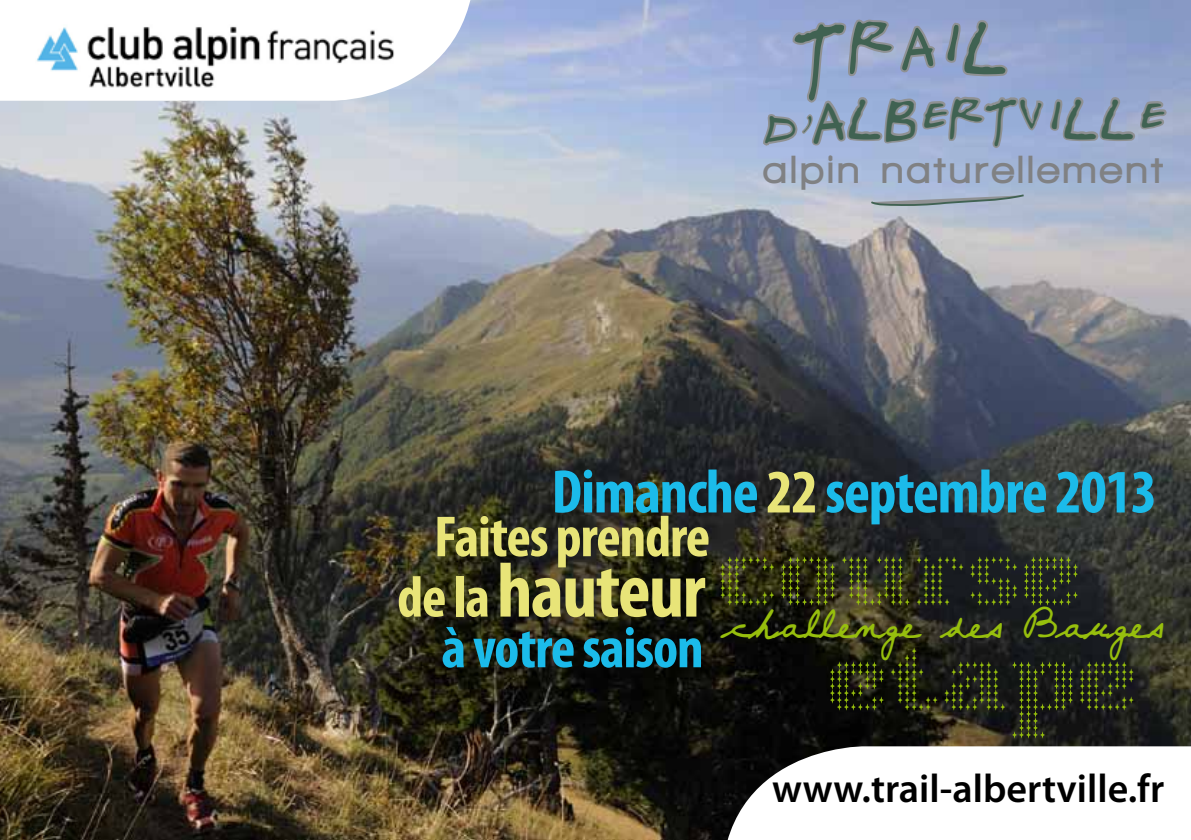
<style>
.page{position:relative;width:1191px;height:840px;background:#fff}
.page>*{position:absolute;margin:0;border:0;box-sizing:border-box;transform-origin:0 0}
.t1{font:111.8px "Starry Stitch";color:#97bf0d}
.t2{font:700 condensed 77.8px "Myriad Pro";letter-spacing:-.02em;color:#e8e478}
.t3{font:700 condensed 62px "Myriad Pro";letter-spacing:-.02em;color:#1bbbea}
.t4{font:60.4px "Gregor Miller's Friends Font Regular";color:#406252}
.t5{font:700 condensed 58.4px "Myriad Pro";letter-spacing:-.02em;color:#e8e478}
.t6{font:700 condensed 58.4px "Myriad Pro";letter-spacing:-.02em;color:#1bbbea}
.t7{font:46.2px "Gregor Miller's Friends Font Regular";color:#406252}
.t8{font:42px "Popsies";color:#97bf0d}
.t9{font:900 40.2px "Walkway";letter-spacing:.11em;color:#808183}
.t10{font:600 40px "Myriad Pro";color:#000}
.s1{font-family:"Zapfino";font-size:28px}
.s2{color:#e8e478}
.s3{font-family:"Starry Stitch";font-weight:400;font-stretch:normal;font-size:111.8px;color:#97bf0d}
.s4{font-size:58.4px}
</style>
<div class="page">
<img style="left:0;top:0;width:1191px;height:839px">
<svg style="left:0;top:0;width:475px;height:101px"></svg>
<img style="left:35px;top:22px;width:361px;height:66px">
<svg style="left:760px;top:16px;width:410px;height:159px;background:#98a8c9"></svg>
<svg style="left:869px;top:193px;width:156px;height:14px;background:#9ca9b8"></svg>
<svg style="left:721px;top:746px;width:470px;height:93px"></svg>
<h3 class="t4" style="left:790px;top:34px;width:219px">Trail</h3>
<p class="t7" style="left:759px;top:108px;width:408px">d<span class="s1">’</span>Albertville</p>
<p class="t9" style="left:763px;top:148px;width:400px">alpin naturellement</p>
<h3 class="t3" style="left:551px;top:453px;width:607px">Dimanche <span class="s2">22</span> septembre 2013</h3>
<h3 class="t5" style="left:434px;top:500px;width:652px">Faites prendre <span class="s3">course</span></h3>
<p class="t8" style="left:726px;top:599px;width:439px">challenge des Bauges</p>
<h2 class="t2" style="left:397px;top:541px;width:310px"><span class="s4">de la</span> hauteur</h2>
<h3 class="t6" style="left:441px;top:611px;width:264px">à votre saison</h3>
<h1 class="t1" style="left:830px;top:633px;width:312px">etape</h1>
<p class="t10" style="left:772px;top:762px;width:393px">www.trail-albertville.fr</p>
</div>
